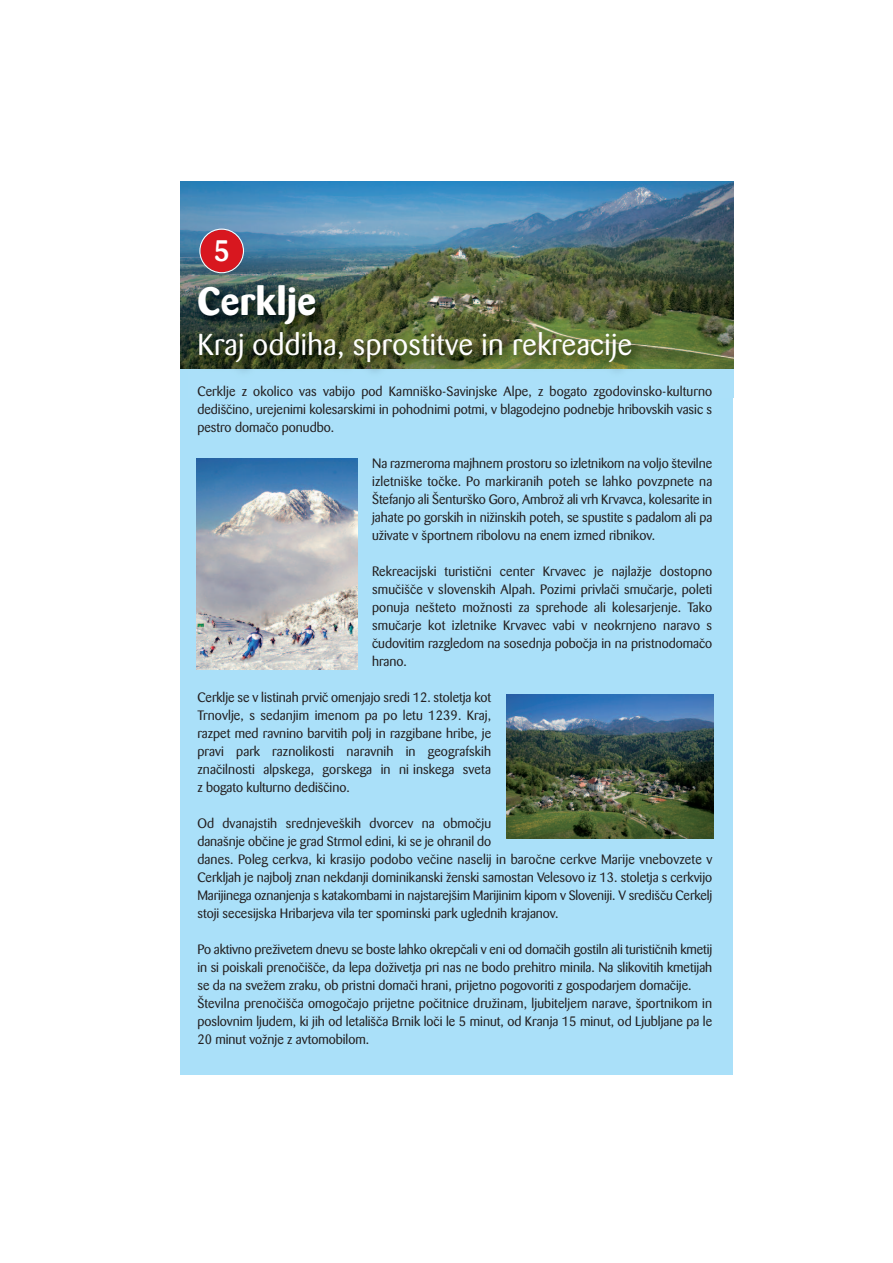
<style>
.page{position:relative;width:893px;height:1263px;background:#fff}
.page>*{position:absolute;margin:0;border:0;box-sizing:border-box;transform-origin:0 0}
.t1{font:700 39px "Barmeno";letter-spacing:.015em;color:#fff}
.t2{font:30px "Barmeno";letter-spacing:.015em;color:#fff}
.t3{font:500 29.4px "Barmeno";color:#fff}
.t4{font:13.5px/18px "Barmeno";color:#231f20;text-align:justify}
</style>
<div class="page">
<div style="left:180px;top:181px;width:553px;height:893px;background:#aae0f9"></div>
<img style="left:180px;top:181px;width:553px;height:188px">
<img style="left:188px;top:275px;width:546px;height:123px">
<img style="left:197px;top:458px;width:160px;height:212px">
<img style="left:506px;top:694px;width:208px;height:144px">
<svg style="left:199px;top:229px;width:45px;height:44px"></svg>
<h3 class="t3" style="left:214px;top:233px;width:17px">5</h3>
<h1 class="t1" style="left:197px;top:279px;width:120px">Cerklje</h1>
<h2 class="t2" style="left:197px;top:327px;width:436px">Kraj oddiha, sprostitve in rekreacije</h2>
<p class="t4" style="left:197px;top:382px;width:516px">Cerklje z okolico vas vabijo pod Kamniško-Savinjske Alpe, z bogato zgodovinsko-kulturno dediπËino, urejenimi kolesarskimi in pohodnimi potmi, v blagodejno podnebje hribovskih vasic s pestro domaËo ponudbo.</p>
<p class="t4" style="left:372px;top:454px;width:342px">Na razmeroma majhnem prostoru so izletnikom na voljo številne izletniške toËke. Po markiranih poteh se lahko povzpnete na Štefanjo ali Šenturško Goro, Ambroæ ali vrh Krvavca, kolesarite in jahate po gorskih in niæinskih poteh, se spustite s padalom ali pa uæivate v športnem ribolovu na enem izmed ribnikov.</p>
<p class="t4" style="left:372px;top:562px;width:342px">Rekreacijski turistiËni center Krvavec je najlaæje dostopno smuËišËe v slovenskih Alpah. Pozimi privlaËi smuËarje, poleti ponuja nešteto moænosti za sprehode ali kolesarjenje. Tako smuËarje kot izletnike Krvavec vabi v neokrnjeno naravo s Ëudovitim razgledom na sosednja poboËja in na pristnodomaËo hrano.</p>
<p class="t4" style="left:197px;top:688px;width:295px">Cerklje se v listinah prviË omenjajo sredi 12. stoletja kot Trnovlje, s sedanjim imenom pa po letu 1239. Kraj, razpet med ravnino barvitih polj in razgibane hribe, je pravi park raznolikosti naravnih in geografskih znaËilnosti alpskega, gorskega in ni inskega sveta z bogato kulturno dedišËino.</p>
<p class="t4" style="left:197px;top:814px;width:516px;text-align:left">Od dvanajstih srednjeveških dvorcev na obmoËju<br>današnje obËine je grad Strmol edini, ki se je ohranil do<br>danes. Poleg cerkva, ki krasijo podobo veËine naselij in baroËne cerkve Marije vnebovzete v Cerkljah je najbolj znan nekdanji dominikanski æenski samostan Velesovo iz 13. stoletja s cerkvijo Marijinega oznanjenja s katakombami in najstarejšim Marijinim kipom v Sloveniji. V središËu Cerkelj stoji secesijska Hribarjeva vila ter spominski park uglednih krajanov.</p>
<p class="t4" style="left:197px;top:940px;width:516px;text-align:left">Po aktivno preæivetem dnevu se boste lahko okrepËali v eni od domaËih gostiln ali turistiËnih kmetij in si poiskali prenoËišËe, da lepa doæivetja pri nas ne bodo prehitro minila. Na slikovitih kmetijah se da na sveæem zraku, ob pristni domaËi hrani, prijetno pogovoriti z gospodarjem domaËije.<br>Številna prenoËišËa omogoËajo prijetne poËitnice druæinam, ljubiteljem narave, športnikom in poslovnim ljudem, ki jih od letališËa Brnik loËi le 5 minut, od Kranja 15 minut, od Ljubljane pa le 20 minut voænje z avtomobilom.</p>
</div>
